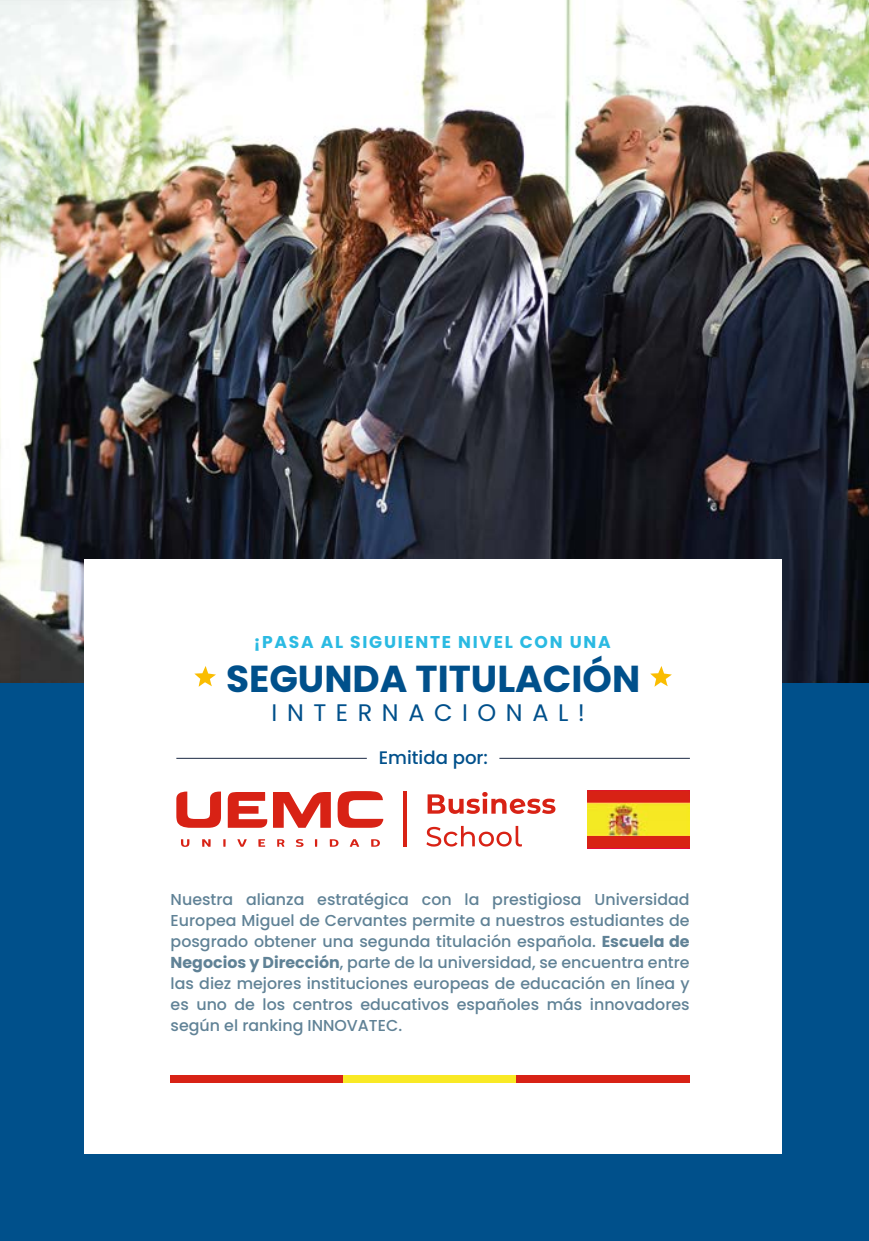
<style>
.page{position:relative;width:869px;height:1241px;background:#fff}
.page>*{position:absolute;margin:0;border:0;box-sizing:border-box;transform-origin:0 0}
.t1{font:700 37.45px "Poppins";color:#00508b}
.t2{font:23.97px "Poppins";letter-spacing:.4em;color:#00508b}
.t3{font:500 18.2px "Poppins";color:#00508b}
.t4{font:700 17.15px "Poppins";letter-spacing:.1em;color:#2bbae2}
.t5{font:500 15.75px/21px "Poppins";color:#608296;text-align:justify}
.s1{font-weight:700}
</style>
<div class="page">
<img style="left:0;top:0;width:868px;height:683px">
<div style="left:0;top:683px;width:868px;height:557px;background:#00508b"></div>
<div style="left:84px;top:559px;width:697px;height:594px;background:#fff"></div>
<svg style="left:194px;top:666px;width:22px;height:20px"></svg>
<svg style="left:650px;top:666px;width:21px;height:20px"></svg>
<div style="left:170px;top:1074px;width:173px;height:8px;background:#d82215"></div>
<div style="left:343px;top:1074px;width:173px;height:8px;background:#f9e925"></div>
<div style="left:516px;top:1074px;width:173px;height:8px;background:#d82215"></div>
<hr style="left:499px;top:758px;width:190px;height:1px;background:#1a2843">
<hr style="left:176px;top:758px;width:190px;height:1px;background:#1a2843">
<svg style="left:176px;top:791px;width:45px;height:36px"></svg>
<svg style="left:228px;top:792px;width:39px;height:35px"></svg>
<svg style="left:273px;top:792px;width:58px;height:35px"></svg>
<svg style="left:337px;top:791px;width:46px;height:36px"></svg>
<svg style="left:427px;top:792px;width:128px;height:21px"></svg>
<svg style="left:426px;top:825px;width:95px;height:21px"></svg>
<hr style="left:403px;top:791px;width:4px;height:55px;background:#d82215">
<svg style="left:181px;top:839px;width:8px;height:7px"></svg>
<svg style="left:202px;top:839px;width:8px;height:7px"></svg>
<svg style="left:223px;top:839px;width:2px;height:7px"></svg>
<svg style="left:237px;top:839px;width:9px;height:7px"></svg>
<svg style="left:258px;top:839px;width:7px;height:7px"></svg>
<svg style="left:277px;top:839px;width:7px;height:7px"></svg>
<svg style="left:296px;top:839px;width:7px;height:7px"></svg>
<svg style="left:315px;top:839px;width:2px;height:7px"></svg>
<svg style="left:329px;top:839px;width:9px;height:7px"></svg>
<svg style="left:350px;top:839px;width:9px;height:7px"></svg>
<svg style="left:371px;top:839px;width:9px;height:7px"></svg>
<img style="left:587px;top:802px;width:102px;height:34px">
<div style="left:587px;top:790px;width:102px;height:12px;background:#d82215"></div>
<div style="left:587px;top:836px;width:102px;height:12px;background:#d82215"></div>
<p class="t4" style="left:254px;top:631px;width:358px">¡PASA AL SIGUIENTE NIVEL CON UNA</p>
<h1 class="t1" style="left:226px;top:656px;width:415px">SEGUNDA TITULACIÓN</h1>
<h2 class="t2" style="left:271px;top:698px;width:315px">INTERNACIONAL!</h2>
<p class="t3" style="left:378px;top:746px;width:111px">Emitida por:</p>
<p class="t5" style="left:170px;top:888px;width:520px">Nuestra alianza estratégica con la prestigiosa Universidad Europea Miguel de Cervantes permite a nuestros estudiantes de posgrado obtener una segunda titulación española. <span class="s1">Escuela de Negocios y Dirección</span>, parte de la universidad, se encuentra entre las diez mejores instituciones europeas de educación en línea y es uno de los centros educativos españoles más innovadores según el ranking INNOVATEC.</p>
</div>
